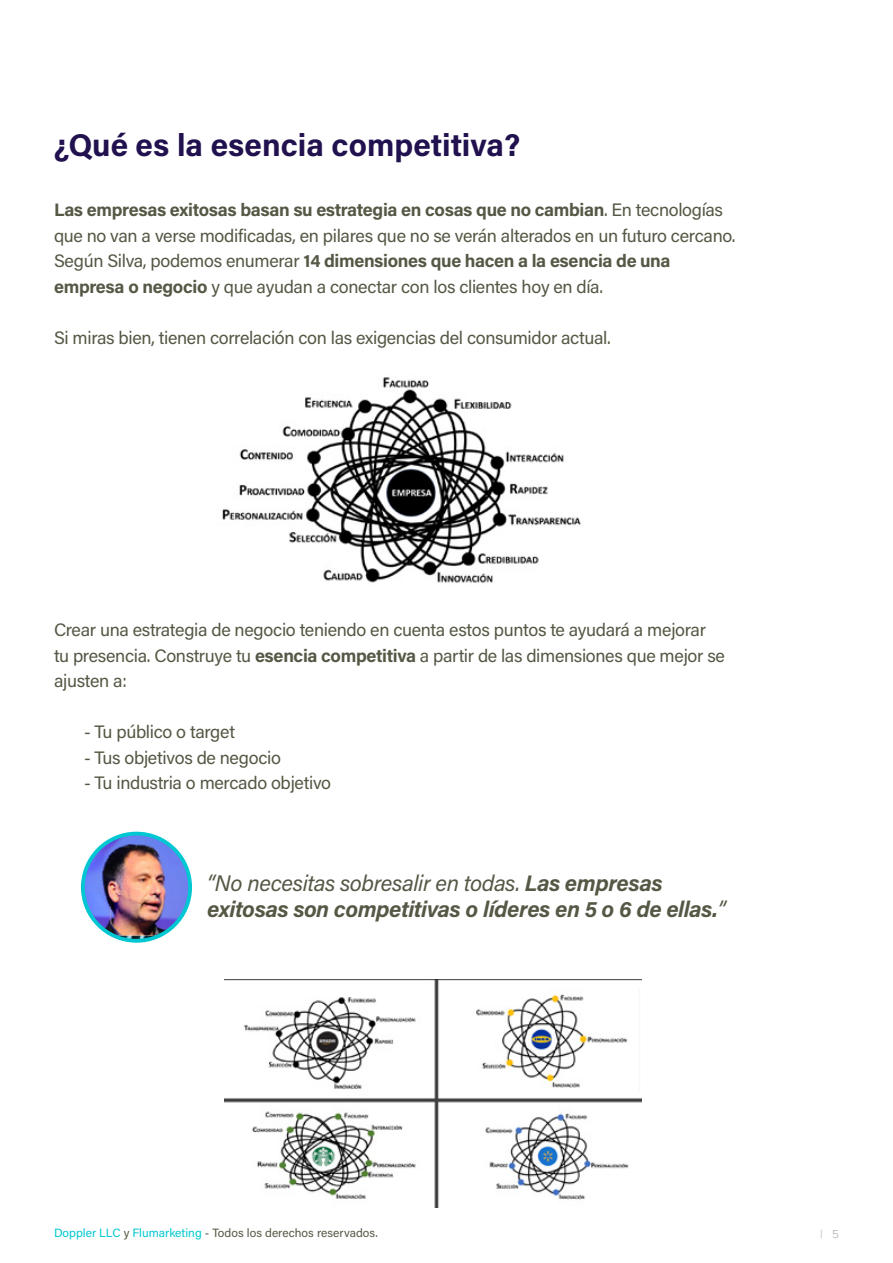
<style>
.page{position:relative;width:893px;height:1263px;background:#fff}
.page>*{position:absolute;margin:0;border:0;box-sizing:border-box;transform-origin:0 0}
.t1{font:31.5px "Acumin Variable Concept";letter-spacing:.055em;color:#21114f}
.t2{font:22.5px/25.5px "Acumin Variable Concept";letter-spacing:.025em;color:#555845}
.t3{font:18px/25.5px "Acumin Variable Concept";letter-spacing:.005em;color:#555845}
.t4{font:12px "Acumin Variable Concept";letter-spacing:.02em;color:#555845}
.t5{font:300 12px "Proxima Nova";color:#a7a9ac}
.s1{color:#00c8d0}
</style>
<div class="page">
<img style="left:222px;top:377px;width:359px;height:206px">
<img style="left:224px;top:980px;width:418px;height:227px">
<img style="left:81px;top:832px;width:111px;height:111px">
<h1 class="t1" style="left:54px;top:123px;width:466px">¿Qué es la esencia competitiva?</h1>
<p class="t3" style="left:54px;top:197px;width:682px">Las empresas exitosas basan su estrategia en cosas que no cambian. En tecnologías que no van a verse modificadas, en pilares que no se verán alterados en un futuro cercano.<br>Según Silva, podemos enumerar 14 dimensiones que hacen a la esencia de una empresa o negocio y que ayudan a conectar con los clientes hoy en día.</p>
<p class="t3" style="left:54px;top:324px;width:558px">Si miras bien, tienen correlación con las exigencias del consumidor actual.</p>
<p class="t3" style="left:54px;top:617px;width:672px">Crear una estrategia de negocio teniendo en cuenta estos puntos te ayudará a mejorar tu presencia. Construye tu esencia competitiva a partir de las dimensiones que mejor se ajusten a:</p>
<p class="t3" style="left:84px;top:719px;width:152px">- Tu público o target</p>
<p class="t3" style="left:84px;top:744px;width:198px">- Tus objetivos de negocio</p>
<p class="t3" style="left:84px;top:770px;width:248px">- Tu industria o mercado objetivo</p>
<p class="t2" style="left:207px;top:870px;width:519px">“No necesitas sobresalir en todas. Las empresas exitosas son competitivas o líderes en 5 o 6 de ellas.”</p>
<p class="t4" style="left:54px;top:1225px;width:325px"><span class="s1">Doppler LLC</span> y <span class="s1">Flumarketing</span> - Todos los derechos reservados.</p>
<p class="t5" style="left:820px;top:1228px;width:20px">| 5</p>
</div>
